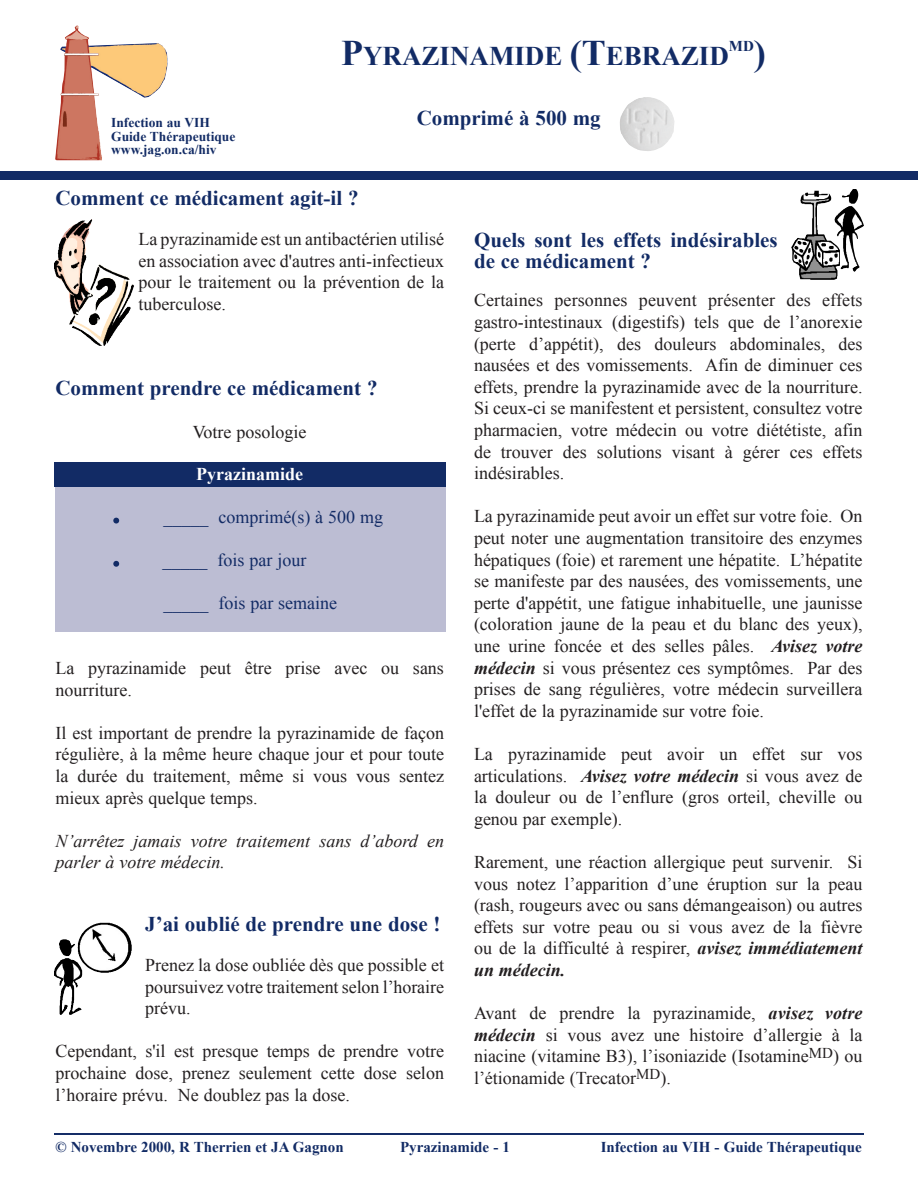
<style>
.page{position:relative;width:918px;height:1188px;background:#fff}
.page>*{position:absolute;margin:0;border:0;box-sizing:border-box;transform-origin:0 0}
.t1{font:54px "Times New Roman";color:#122b65}
.t2{font:700 36px "Times New Roman";color:#122b65}
.t3{font:700 27px "Times New Roman";color:#122b65}
.t4{font:700 21px/21px "Times New Roman";color:#122b65}
.t5{font:18px/21.6px "Times New Roman";color:#231f20;text-align:justify}
.t6{font:italic 18px/21.6px "Times New Roman";color:#231f20}
.t7{font:18px "Times New Roman";color:#122b65}
.t8{font:700 18px "Times New Roman";color:#fff}
.t9{font:700 15px "Times New Roman";color:#122b65}
.t10{font:700 13.5px/13.5px "Times New Roman";color:#122b65}
.s1{font-size:36px}
.s2{font-weight:700;font-style:italic}
</style>
<div class="page">
<img style="left:55px;top:25px;width:113px;height:135px">
<div style="left:55px;top:474px;width:391px;height:157px;background:#bcbdd3"></div>
<div style="left:0;top:171px;width:918px;height:9px;background:#122b65"></div>
<hr style="left:54px;top:1133px;width:810px;height:2px;background:#122b65">
<img style="left:54px;top:219px;width:39px;height:96px">
<div style="left:54px;top:462px;width:392px;height:24px;background:#122b65"></div>
<img style="left:791px;top:189px;width:73px;height:91px">
<img style="left:59px;top:923px;width:73px;height:50px">
<img style="left:620px;top:97px;width:55px;height:54px">
<p class="t10" style="left:111px;top:116px;width:126px">Infection au VIH<br>Guide Thérapeutique www.jag.on.ca/hiv</p>
<p class="t3" style="left:341px;top:37px;width:389px"><span class="s1">P</span>YRAZINAMIDE <span class="s1">(T</span>EBRAZID</p>
<p class="t9" style="left:729px;top:36px;width:26px">MD</p>
<p class="t2" style="left:754px;top:28px;width:13px">)</p>
<p class="t4" style="left:417px;top:107px;width:186px">Comprimé à 500 mg</p>
<p class="t4" style="left:56px;top:187px;width:305px">Comment ce médicament agit-il ?</p>
<p class="t5" style="left:138px;top:228px;width:307px">La pyrazinamide est un antibactérien utilisé en association avec d'autres anti-infectieux pour le traitement ou la prévention de la tuberculose.</p>
<p class="t4" style="left:56px;top:377px;width:324px">Comment prendre ce médicament ?</p>
<p class="t5" style="left:193px;top:421px;width:115px">Votre posologie</p>
<p class="t8" style="left:196px;top:461px;width:108px">Pyrazinamide</p>
<p class="t1" style="left:110px;top:468px;width:15px">.</p>
<p class="t7" style="left:164px;top:505px;width:221px">_____ comprimé(s) à 500 mg</p>
<p class="t1" style="left:110px;top:512px;width:15px">.</p>
<p class="t7" style="left:163px;top:548px;width:145px">_____ fois par jour</p>
<p class="t7" style="left:164px;top:591px;width:175px">_____ fois par semaine</p>
<p class="t5" style="left:56px;top:657px;width:390px">La pyrazinamide peut être prise avec ou sans nourriture.</p>
<p class="t5" style="left:56px;top:722px;width:390px">Il est important de prendre la pyrazinamide de façon régulière, à la même heure chaque jour et pour toute la durée du traitement, même si vous vous sentez mieux après quelque temps.</p>
<p class="t6" style="left:56px;top:830px;width:390px">N’arrêtez jamais votre traitement sans d’abord en parler à votre médecin.</p>
<p class="t4" style="left:145px;top:913px;width:297px">J’ai oublié de prendre une dose !</p>
<p class="t5" style="left:145px;top:954px;width:300px">Prenez la dose oubliée dès que possible et poursuivez votre traitement selon l’horaire prévu.</p>
<p class="t5" style="left:56px;top:1040px;width:390px">Cependant, s'il est presque temps de prendre votre prochaine dose, prenez seulement cette dose selon l’horaire prévu. Ne doublez pas la dose.</p>
<p class="t4" style="left:474px;top:229px;width:305px">Quels sont les effets indésirables de ce médicament ?</p>
<p class="t5" style="left:474px;top:289px;width:390px">Certaines personnes peuvent présenter des effets gastro-intestinaux (digestifs) tels que de l’anorexie (perte d’appétit), des douleurs abdominales, des nausées et des vomissements. Afin de diminuer ces effets, prendre la pyrazinamide avec de la nourriture.<br>Si ceux-ci se manifestent et persistent, consultez votre pharmacien, votre médecin ou votre diététiste, afin de trouver des solutions visant à gérer ces effets indésirables.</p>
<p class="t5" style="left:474px;top:505px;width:390px">La pyrazinamide peut avoir un effet sur votre foie. On peut noter une augmentation transitoire des enzymes hépatiques (foie) et rarement une hépatite. L’hépatite se manifeste par des nausées, des vomissements, une perte d'appétit, une fatigue inhabituelle, une jaunisse (coloration jaune de la peau et du blanc des yeux), une urine foncée et des selles pâles. <span class="s2">Avisez votre médecin</span> si vous présentez ces symptômes. Par des prises de sang régulières, votre médecin surveillera l'effet de la pyrazinamide sur votre foie.</p>
<p class="t5" style="left:474px;top:743px;width:390px">La pyrazinamide peut avoir un effet sur vos articulations. <span class="s2">Avisez votre médecin</span> si vous avez de la douleur ou de l’enflure (gros orteil, cheville ou genou par exemple).</p>
<p class="t5" style="left:474px;top:851px;width:390px">Rarement, une réaction allergique peut survenir. Si vous notez l’apparition d’une éruption sur la peau (rash, rougeurs avec ou sans démangeaison) ou autres effets sur votre peau ou si vous avez de la fièvre ou de la difficulté à respirer, <span class="s2">avisez immédiatement un médecin.</span></p>
<p class="t5" style="left:474px;top:1002px;width:390px">Avant de prendre la pyrazinamide, <span class="s2">avisez votre médecin</span> si vous avez une histoire d’allergie à la niacine (vitamine B3), l’isoniazide (Isotamine<sup>MD</sup>) ou l’étionamide (Trecator<sup>MD</sup>).</p>
<p class="t9" style="left:56px;top:1136px;width:290px">© Novembre 2000, R Therrien et JA Gagnon</p>
<p class="t9" style="left:400px;top:1136px;width:111px">Pyrazinamide - 1</p>
<p class="t9" style="left:601px;top:1136px;width:262px">Infection au VIH - Guide Thérapeutique</p>
</div>
